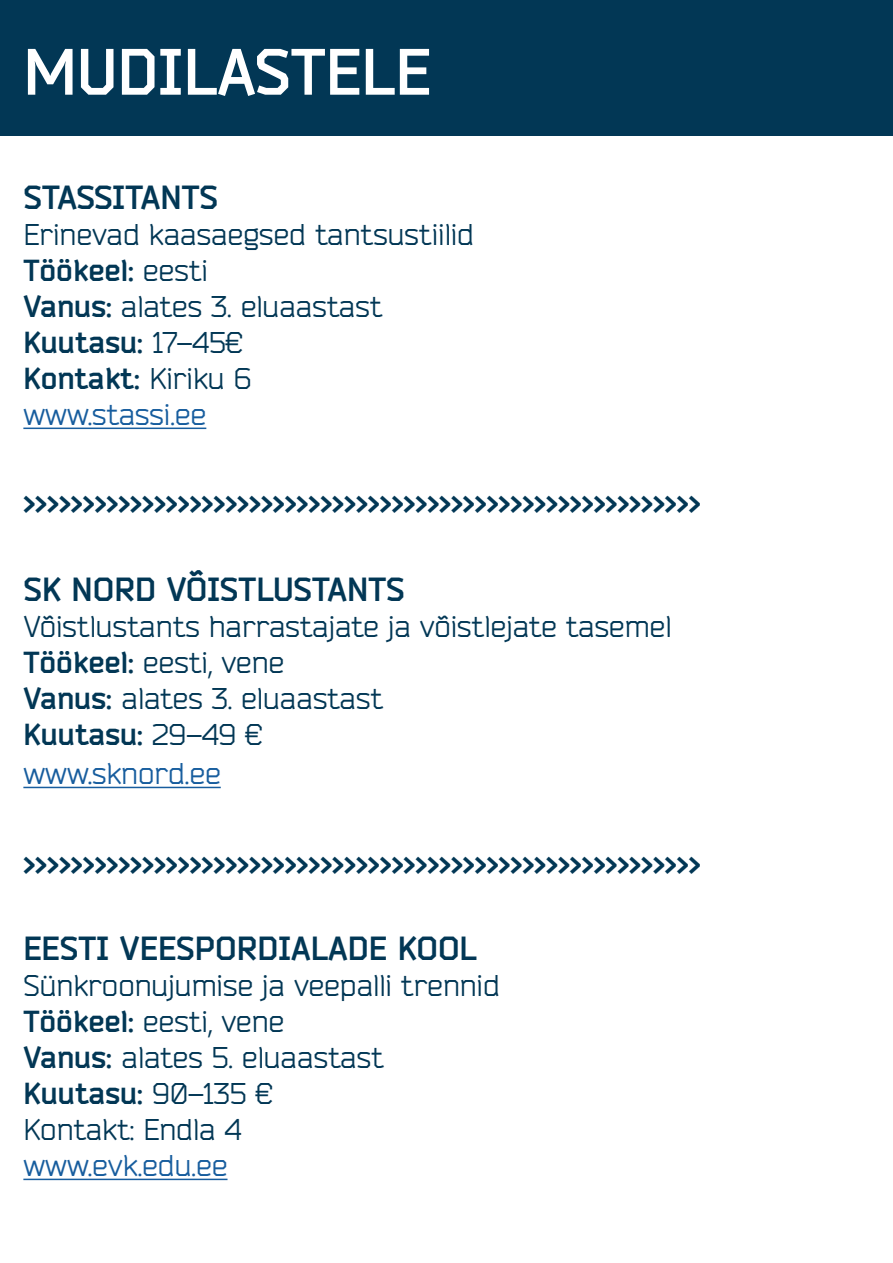
<style>
.page{position:relative;width:893px;height:1263px;background:#fff}
.page>*{position:absolute;margin:0;border:0;box-sizing:border-box;transform-origin:0 0}
.t1{font:700 64.5px "Bender";color:#fff}
.t2{font:700 33px "Bender";color:#023755}
.t3{font:30px "Bender";color:#023755}
.t4{font:700 30px "Bender";color:#023755}
.t5{font:30px "Bender";color:#175d9e}
.s1{font-weight:400}
.s2{font-weight:700}
</style>
<div class="page">
<hr style="left:23px;top:428px;width:183px;height:1px;background:#175d9e">
<div style="left:0;top:0;width:893px;height:135px;background:#023755"></div>
<hr style="left:23px;top:787px;width:198px;height:1px;background:#175d9e">
<hr style="left:23px;top:1178px;width:205px;height:2px;background:#175d9e">
<p class="t1" style="left:23px;top:32px;width:409px">MUDILASTELE</p>
<p class="t2" style="left:23px;top:177px;width:196px">STASSITANTS</p>
<p class="t3" style="left:23px;top:217px;width:452px">Erinevad kaasaegsed tantsustiilid</p>
<p class="t4" style="left:23px;top:252px;width:186px">Töökeel: <span class="s1">eesti</span></p>
<p class="t3" style="left:23px;top:289px;width:361px"><span class="s2">Vanus:</span> alates 3. eluaastast</p>
<p class="t4" style="left:23px;top:324px;width:221px">Kuutasu: <span class="s1">17–45€</span></p>
<p class="t4" style="left:23px;top:360px;width:229px">Kontakt: <span class="s1">Kiriku 6</span></p>
<p class="t5" style="left:23px;top:397px;width:184px">www.stassi.ee</p>
<p class="t2" style="left:23px;top:481px;width:679px">&gt;&gt;&gt;&gt;&gt;&gt;&gt;&gt;&gt;&gt;&gt;&gt;&gt;&gt;&gt;&gt;&gt;&gt;&gt;&gt;&gt;&gt;&gt;&gt;&gt;&gt;&gt;&gt;&gt;&gt;&gt;&gt;&gt;&gt;&gt;&gt;&gt;&gt;&gt;&gt;&gt;&gt;&gt;&gt;&gt;&gt;&gt;&gt;&gt;&gt;&gt;&gt;&gt;&gt;&gt;&gt;&gt;</p>
<p class="t2" style="left:23px;top:569px;width:383px">SK NORD VÕISTLUSTANTS</p>
<p class="t3" style="left:23px;top:608px;width:650px">Võistlustants harrastajate ja võistlejate tasemel</p>
<p class="t3" style="left:23px;top:644px;width:262px"><span class="s2">Töökeel:</span> eesti, vene</p>
<p class="t3" style="left:23px;top:680px;width:361px"><span class="s2">Vanus:</span> alates 3. eluaastast</p>
<p class="t4" style="left:23px;top:716px;width:241px">Kuutasu: <span class="s1">29–49 €</span></p>
<p class="t5" style="left:23px;top:756px;width:199px">www.sknord.ee</p>
<p class="t2" style="left:23px;top:842px;width:679px">&gt;&gt;&gt;&gt;&gt;&gt;&gt;&gt;&gt;&gt;&gt;&gt;&gt;&gt;&gt;&gt;&gt;&gt;&gt;&gt;&gt;&gt;&gt;&gt;&gt;&gt;&gt;&gt;&gt;&gt;&gt;&gt;&gt;&gt;&gt;&gt;&gt;&gt;&gt;&gt;&gt;&gt;&gt;&gt;&gt;&gt;&gt;&gt;&gt;&gt;&gt;&gt;&gt;&gt;&gt;&gt;&gt;</p>
<p class="t2" style="left:23px;top:928px;width:455px">EESTI VEESPORDIALADE KOOL</p>
<p class="t3" style="left:23px;top:968px;width:478px">Sünkroonujumise ja veepalli trennid</p>
<p class="t3" style="left:23px;top:1004px;width:262px"><span class="s2">Töökeel:</span> eesti, vene</p>
<p class="t3" style="left:23px;top:1040px;width:362px"><span class="s2">Vanus:</span> alates 5. eluaastast</p>
<p class="t4" style="left:23px;top:1075px;width:251px">Kuutasu: <span class="s1">90–135 €</span></p>
<p class="t3" style="left:23px;top:1112px;width:219px">Kontakt: Endla 4</p>
<p class="t5" style="left:23px;top:1148px;width:206px">www.evk.edu.ee</p>
</div>
